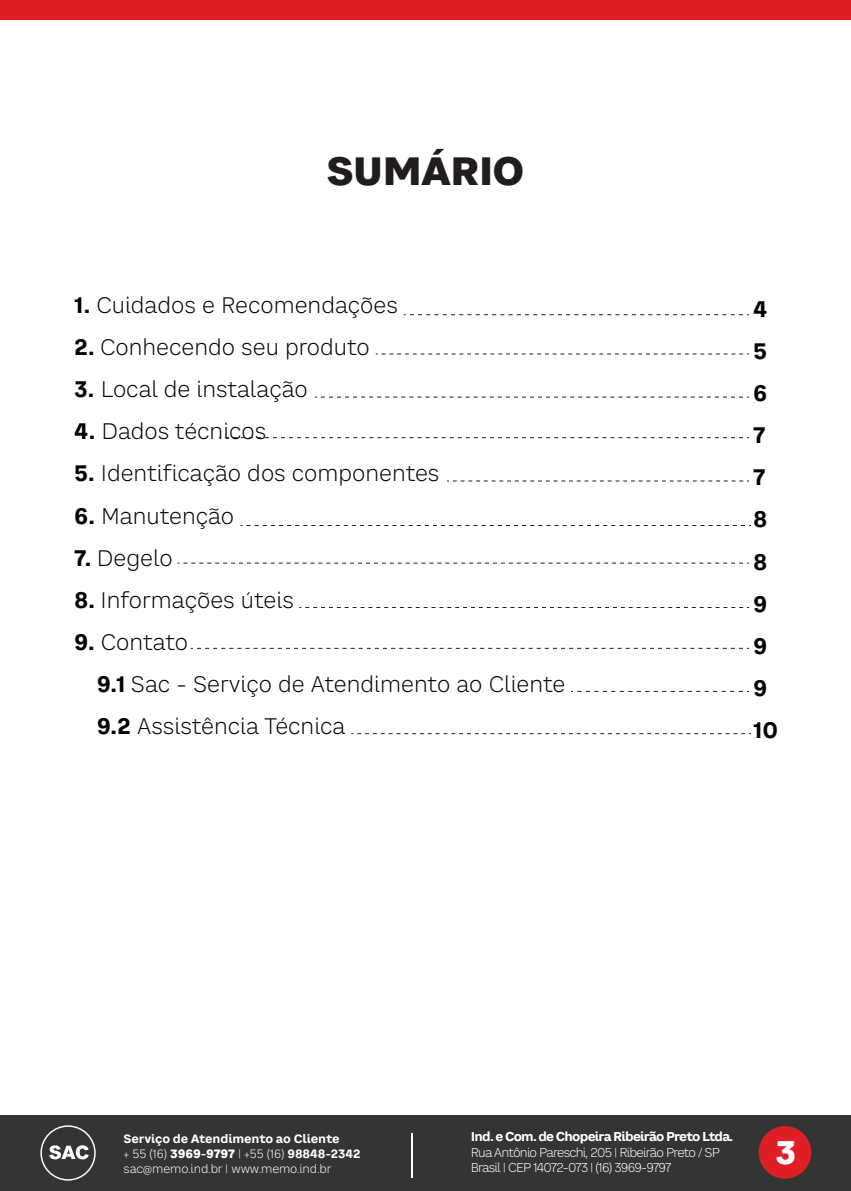
<style>
.page{position:relative;width:851px;height:1191px;background:#fff}
.page>*{position:absolute;margin:0;border:0;box-sizing:border-box;transform-origin:0 0}
.t1{font:800 38.6px "CA Saygon Text";letter-spacing:-.025em;color:#211d1e}
.t2{font:800 32px "CA Saygon Text";color:#fff}
.t3{font:300 22px/42px "CA Saygon Text";color:#040503}
.t4{font:700 22px/42px "CA Saygon Text";color:#040503}
.t5{font:300 12.6px/15.4px "CA Saygon Text";letter-spacing:-.06em;color:#fff}
.t6{font:700 12.6px "CA Saygon Text";letter-spacing:-.06em;color:#fff}
.t7{font:300 11.8px/15px "CA Saygon Text";letter-spacing:-.01em;color:#fff}
.s1{font-weight:700}
.s2{font-weight:800}
</style>
<div class="page">
<div style="left:0;top:1115px;width:850px;height:76px;background:#333434"></div>
<div style="left:0;top:0;width:850px;height:20px;background:#e01f25"></div>
<svg style="left:403px;top:314px;width:346px;height:1px"></svg>
<svg style="left:376px;top:354px;width:373px;height:1px"></svg>
<svg style="left:219px;top:437px;width:530px;height:1px"></svg>
<svg style="left:447px;top:480px;width:302px;height:1px"></svg>
<svg style="left:240px;top:525px;width:511px;height:1px"></svg>
<svg style="left:299px;top:607px;width:450px;height:1px"></svg>
<svg style="left:177px;top:563px;width:572px;height:1px"></svg>
<svg style="left:191px;top:648px;width:558px;height:1px"></svg>
<svg style="left:571px;top:691px;width:178px;height:1px"></svg>
<svg style="left:351px;top:733px;width:400px;height:1px"></svg>
<svg style="left:315px;top:397px;width:434px;height:1px"></svg>
<svg style="left:40px;top:1125px;width:56px;height:55px"></svg>
<hr style="left:411px;top:1132px;width:1px;height:45px;background:#fff">
<div style="left:758px;top:1126px;width:53px;height:52px;background:#e01f25;border-radius:50%"></div>
<h1 class="t1" style="left:326px;top:139px;width:200px">SUMÁRIO</h1>
<p class="t3" style="left:74px;top:284px;width:325px"><span class="s1">1.</span> Cuidados e Recomendações</p>
<p class="t3" style="left:74px;top:326px;width:297px"><span class="s1">2.</span> Conhecendo seu produto</p>
<p class="t3" style="left:74px;top:368px;width:235px"><span class="s1">3.</span> Local de instalação</p>
<p class="t3" style="left:74px;top:410px;width:194px"><span class="s1">4.</span> Dados técnicos</p>
<p class="t3" style="left:74px;top:452px;width:367px"><span class="s1">5.</span> Identificação dos componentes</p>
<p class="t3" style="left:74px;top:494px;width:161px"><span class="s1">6.</span> Manutenção</p>
<p class="t3" style="left:74px;top:536px;width:100px"><span class="s1">7.</span> Degelo</p>
<p class="t3" style="left:74px;top:578px;width:221px"><span class="s1">8.</span> Informações úteis</p>
<p class="t3" style="left:97px;top:620px;width:470px;text-indent:-23px"><span class="s1">9.</span> Contato<br><span class="s1">9.1</span> Sac - Serviço de Atendimento ao Cliente<br><span class="s1">9.2</span> Assistência Técnica</p>
<p class="t4" style="left:753px;top:288px;width:27px">4<br>5<br>6<br>7<br>7<br>8<br>8<br>9<br>9<br>9<br>10</p>
<p class="t6" style="left:470px;top:1127px;width:264px">Ind. e Com. de Chopeira Ribeirão Preto Ltda.</p>
<p class="t5" style="left:470px;top:1144px;width:251px">Rua Antônio Pareschi, 205 | Ribeirão Preto / SP<br>Brasil | CEP 14072-073 | (16) 3969-9797</p>
<p class="t7" style="left:124px;top:1130px;width:238px"><span class="s1">Serviço de Atendimento ao Cliente<br></span>+ 55 (16) <span class="s2">3969-9797</span> | +55 (16) <span class="s1">98848-2342 </span>sac@memo.ind.br | www.memo.ind.br</p>
<h2 class="t2" style="left:775px;top:1126px;width:22px">3</h2>
</div>
